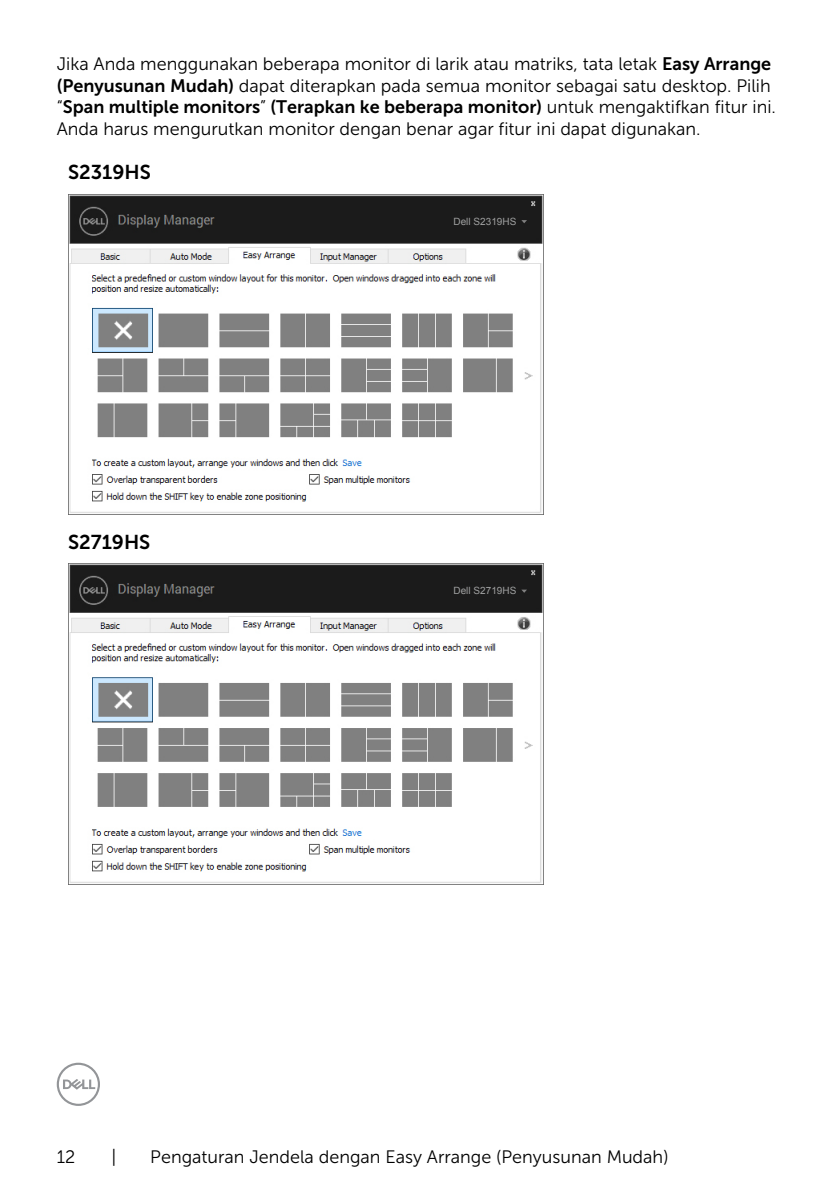
<style>
.page{position:relative;width:840px;height:1191px;background:#fff}
.page>*{position:absolute;margin:0;border:0;box-sizing:border-box;transform-origin:0 0}
.t1{font:20px "Museo Sans For Dell 700";color:#000}
.t2{font:18px/21.6px "Museo Sans For Dell 300";color:#000}
.t3{font:18px "Museo Sans For Dell 700";color:#000}
.t4{font:10px "Arial";color:#9fa0a0}
.s1{font-family:"Museo Sans For Dell 700"}
.s2{font-family:"Museo Sans For Dell 300"}
</style>
<div class="page">
<svg style="left:57px;top:1062px;width:43px;height:44px"></svg>
<img style="left:68px;top:194px;width:475px;height:320px">
<div style="left:451px;top:215px;width:67px;height:12px;background:#1b1b1b"></div>
<svg style="left:520px;top:219px;width:8px;height:5px"></svg>
<svg style="left:521px;top:220px;width:5px;height:3px"></svg>
<img style="left:68px;top:564px;width:475px;height:320px">
<div style="left:451px;top:585px;width:67px;height:11px;background:#1b1b1b"></div>
<svg style="left:520px;top:588px;width:8px;height:5px"></svg>
<svg style="left:521px;top:589px;width:5px;height:4px"></svg>
<p class="t2" style="left:57px;top:53px;width:715px">Jika Anda menggunakan beberapa monitor di larik atau matriks, tata letak <span class="s1">Easy Arrange (Penyusunan Mudah)</span> dapat diterapkan pada semua monitor sebagai satu desktop. Pilih</p>
<p class="t3" style="left:57px;top:97px;width:720px"><span class="s2">“</span>Span multiple monitors<span class="s2">”</span> (Terapkan ke beberapa monitor) <span class="s2">untuk mengaktifkan fitur ini.</span></p>
<p class="t2" style="left:57px;top:118px;width:645px">Anda harus mengurutkan monitor dengan benar agar fitur ini dapat digunakan.</p>
<p class="t1" style="left:68px;top:161px;width:84px">S2319HS</p>
<p class="t4" style="left:453px;top:215px;width:64px">Dell S2319HS</p>
<p class="t1" style="left:68px;top:530px;width:84px">S2719HS</p>
<p class="t4" style="left:453px;top:584px;width:64px">Dell S2719HS</p>
<p class="t2" style="left:57px;top:1145px;width:20px">12</p>
<p class="t2" style="left:111px;top:1145px;width:6px">|</p>
<p class="t2" style="left:150px;top:1145px;width:519px">Pengaturan Jendela dengan Easy Arrange (Penyusunan Mudah)</p>
</div>
